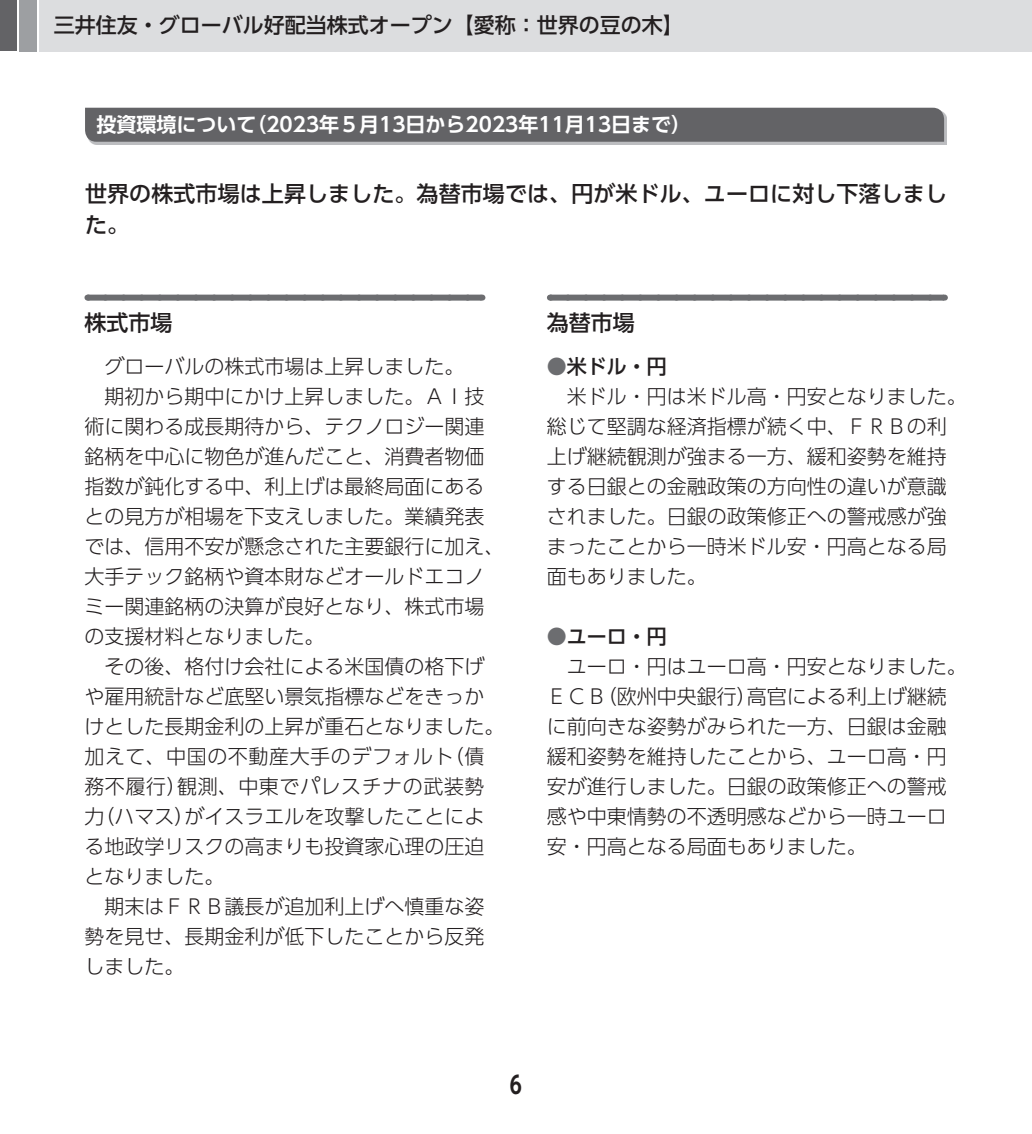
<style>
.page{position:relative;width:1032px;height:1134px;background:#fff}
.page>*{position:absolute;margin:0;border:0;box-sizing:border-box;transform-origin:0 0}
.t1{font:700 24px "UD Shin Go Pro De";color:#231f20}
.t2{font:500 22px/31px "UD Shin Go Pro";letter-spacing:.005em;color:#231f20}
.t3{font:500 21px "UD Shin Go Pro";color:#231f20}
.t4{font:300 20px/30px "UD Shin Go Pro";color:#231f20}
.t5{font:700 20px "UD Shin Go Pro De";color:#fff}
.s1{font-weight:500;color:#6c6d70}
.s2{font-weight:500}
</style>
<div class="page">
<div style="left:0;top:0;width:17px;height:51px;background:#636366"></div>
<div style="left:20px;top:0;width:17px;height:51px;background:#9d9fa2"></div>
<div style="left:40px;top:0;width:992px;height:51px;background:#dcdddf"></div>
<div style="left:88px;top:110px;width:859px;height:35px;background:#bcbdc0"></div>
<div style="left:85px;top:108px;width:859px;height:34px;background:#636366"></div>
<div style="left:87px;top:295px;width:394px;height:6px;background:#6c6d70"></div>
<svg style="left:105px;top:300px;width:367px;height:1px"></svg>
<div style="left:550px;top:295px;width:394px;height:6px;background:#6c6d70"></div>
<svg style="left:568px;top:300px;width:367px;height:1px"></svg>
<p class="t3" style="left:54px;top:8px;width:632px">三井住友・グローバル好配当株式オープン【愛称：世界の豆の木】</p>
<p class="t5" style="left:96px;top:108px;width:596px">投資環境について（2023年５月13日から2023年11月13日まで）</p>
<p class="t2" style="left:85px;top:178px;width:863px">世界の株式市場は上昇しました。為替市場では、円が米ドル、ユーロに対し下落しました。</p>
<p class="t2" style="left:84px;top:307px;width:89px">株式市場</p>
<p class="t4" style="left:84px;top:350px;width:421px">　グローバルの株式市場は上昇しました。<br>　期初から期中にかけ上昇しました。ＡＩ技術に関わる成長期待から、テクノロジー関連銘柄を中心に物色が進んだこと、消費者物価指数が鈍化する中、利上げは最終局面にあるとの見方が相場を下支えしました。業績発表では、信用不安が懸念された主要銀行に加え、大手テック銘柄や資本財などオールドエコノミー関連銘柄の決算が良好となり、株式市場の支援材料となりました。<br>　その後、格付け会社による米国債の格下げや雇用統計など底堅い景気指標などをきっかけとした長期金利の上昇が重石となりました。加えて、中国の不動産大手のデフォルト（債務不履行）観測、中東でパレスチナの武装勢力（ハマス）がイスラエルを攻撃したことによる地政学リスクの高まりも投資家心理の圧迫となりました。<br>　期末はＦＲＢ議長が追加利上げへ慎重な姿勢を見せ、長期金利が低下したことから反発しました。</p>
<p class="t2" style="left:547px;top:307px;width:89px">為替市場</p>
<p class="t4" style="left:547px;top:350px;width:421px"><span class="s1">●</span><span class="s2">米ドル・円　<br></span>　米ドル・円は米ドル高・円安となりました。総じて堅調な経済指標が続く中、ＦＲＢの利上げ継続観測が強まる一方、緩和姿勢を維持する日銀との金融政策の方向性の違いが意識されました。日銀の政策修正への警戒感が強まったことから一時米ドル安・円高となる局面もありました。</p>
<p class="t4" style="left:547px;top:620px;width:421px"><span class="s1">●</span><span class="s2">ユーロ・円<br></span>　ユーロ・円はユーロ高・円安となりました。<br>ＥＣＢ（欧州中央銀行）高官による利上げ継続に前向きな姿勢がみられた一方、日銀は金融緩和姿勢を維持したことから、ユーロ高・円安が進行しました。日銀の政策修正への警戒感や中東情勢の不透明感などから一時ユーロ安・円高となる局面もありました。</p>
<p class="t1" style="left:510px;top:1065px;width:14px">6</p>
</div>
